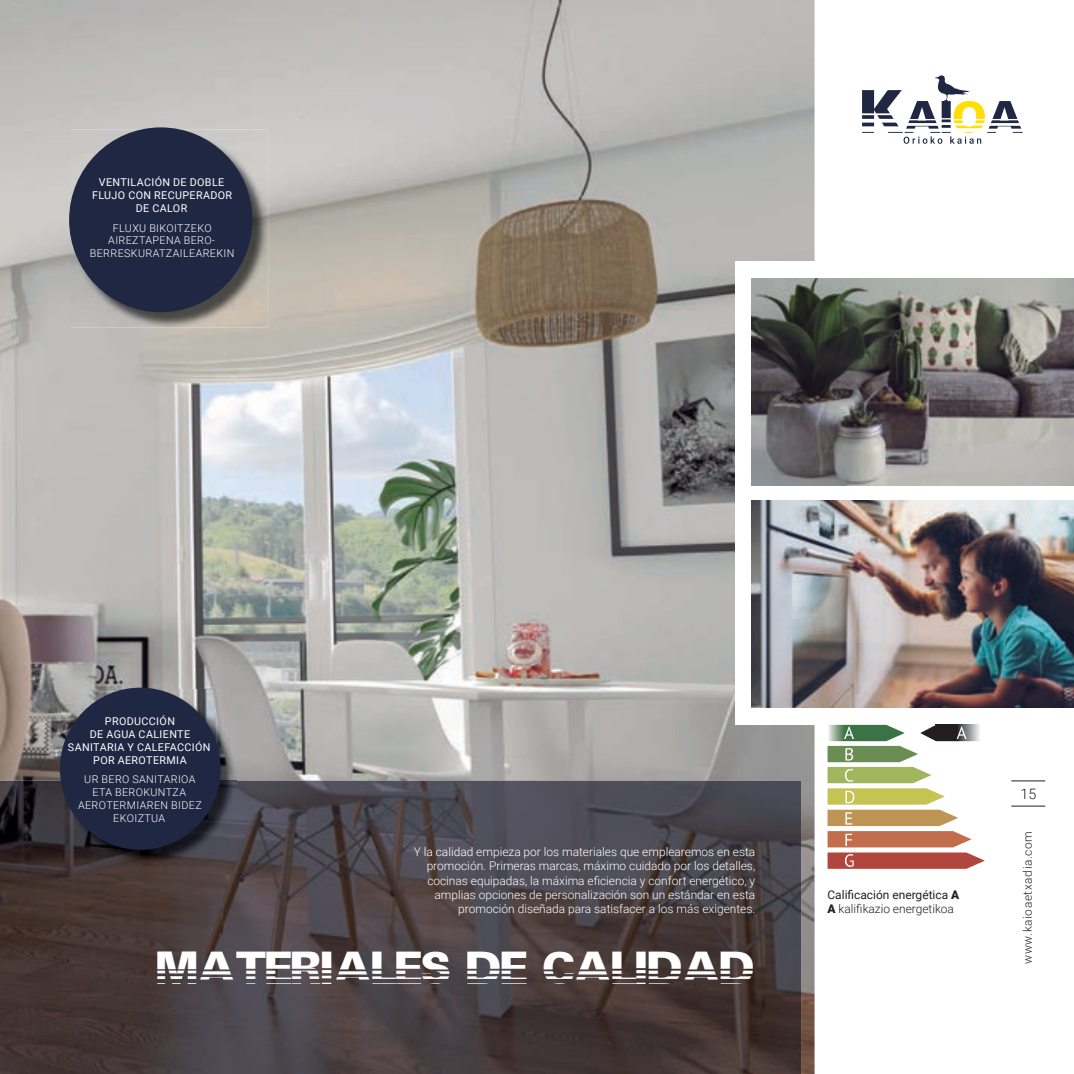
<style>
.page{position:relative;width:1074px;height:1074px;background:#fff}
.page>*{position:absolute;margin:0;border:0;box-sizing:border-box;transform-origin:0 0}
.t1{font:40.62px "Ventilate";color:#fff}
.t2{font:300 14.38px "Roboto";color:#231f20}
.t3{font:300 12px/14.4px "Roboto";color:#fff;text-align:right}
.t4{font:12px/14.4px "Roboto";color:#231f20}
.t5{font:300 12px "Roboto";letter-spacing:.05em;color:#231f20}
.t6{font:300 10.75px/12.9px "Roboto";letter-spacing:.035em;color:#fff;text-align:center}
.t7{font:10.75px/12.9px "Roboto";letter-spacing:.035em;color:#fff;text-align:center}
.s1{font-weight:900}
.s2{font-weight:300}
</style>
<div class="page">
<img style="left:0;top:0;width:814px;height:1074px">
<div style="left:735px;top:261px;width:339px;height:464px;background:#fff"></div>
<img style="left:0;top:780px;width:88px;height:294px">
<img style="left:223px;top:780px;width:578px;height:294px">
<img style="left:88px;top:865px;width:135px;height:209px">
<hr style="left:1011px;top:780px;width:34px;height:1px;background:#231f20">
<hr style="left:1011px;top:806px;width:34px;height:1px;background:#231f20">
<svg style="left:827px;top:725px;width:158px;height:144px"></svg>
<svg style="left:862px;top:75px;width:161px;height:69px"></svg>
<img style="left:752px;top:500px;width:322px;height:208px">
<img style="left:752px;top:278px;width:322px;height:207px">
<img style="left:71px;top:130px;width:197px;height:198px">
<div style="left:69px;top:127px;width:183px;height:185px;background:#1f2743;border-radius:50%"></div>
<img style="left:62px;top:690px;width:174px;height:175px">
<div style="left:60px;top:687px;width:161px;height:163px;background:#1f2743;border-radius:50%"></div>
<p class="t7" style="left:92px;top:175px;width:142px">VENTILACIÓN DE DOBLE<br>FLUJO CON RECUPERADOR<br>DE CALOR</p>
<p class="t6" style="left:90px;top:221px;width:146px">FLUXU BIKOITZEKO<br>AIREZTAPENA BERO-<br>BERRESKURATZAILEAREKIN</p>
<p class="t7" style="left:68px;top:714px;width:144px">PRODUCCIÓN<br>DE AGUA CALIENTE<br>SANITARIA Y CALEFACCIÓN<br>POR AEROTERMIA</p>
<p class="t6" style="left:78px;top:773px;width:125px">UR BERO SANITARIOA<br>ETA BEROKUNTZA<br>AEROTERMIAREN BIDEZ<br>EKOIZTUA</p>
<p class="t3" style="left:414px;top:844px;width:343px">Y la calidad empieza por los materiales que emplearemos en esta promoción. Primeras marcas, máximo cuidado por los detalles, cocinas equipadas, la máxima eficiencia y confort energético, y amplias opciones de personalización son un estándar en esta promoción diseñada para satisfacer a los más exigentes.</p>
<h1 class="t1" style="left:158px;top:951px;width:599px">MATERIALES DE CALIDAD</h1>
<p class="t4" style="left:827px;top:887px;width:133px">Calificación energética <span class="s1">A<br>A</span> <span class="s2">kalifikazio energetikoa</span></p>
<p class="t2" style="left:1020px;top:783px;width:17px">15</p>
<p class="t5" style="left:1019px;top:963px;width:134px;rotate:-90deg">www.kaioaetxadia.com</p>
</div>
